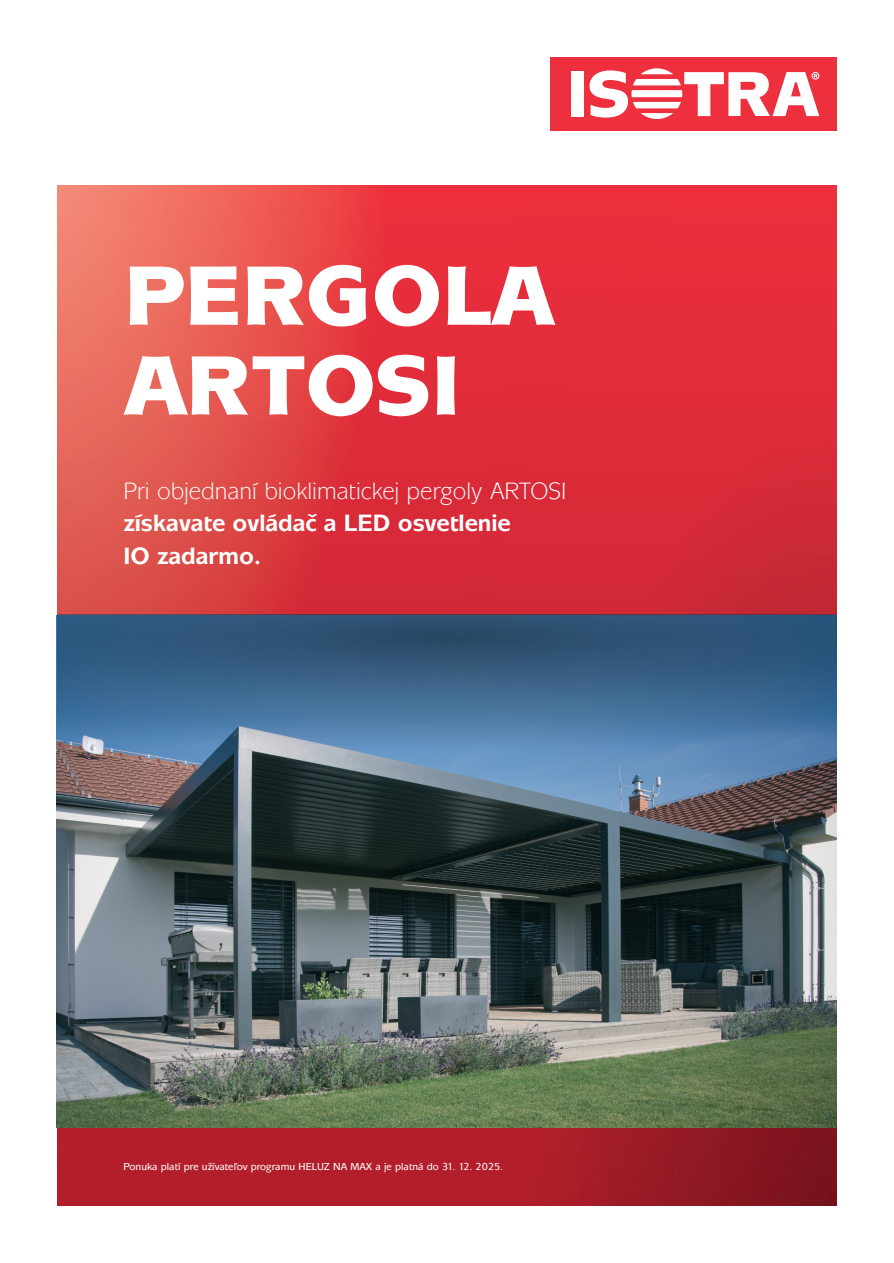
<style>
.page{position:relative;width:894px;height:1263px;background:#fff}
.page>*{position:absolute;margin:0;border:0;box-sizing:border-box;transform-origin:0 0}
.t1{font:900 87.15px/89.8px "Mixage Itc TOT";letter-spacing:.015em;color:#fff}
.t2{font:700 24.6px/32.2px "Mixage Itc TOT";color:#fff}
.t3{font:24.6px "Mixage Itc TOT";color:#fff}
.t4{font:500 10.5px "Mixage Itc TOT";color:#fff}
</style>
<div class="page">
<div style="left:57px;top:186px;width:779px;height:1020px;background:#b31e2b"></div>
<img style="left:412px;top:186px;width:424px;height:1020px">
<img style="left:57px;top:186px;width:463px;height:429px">
<div style="left:550px;top:57px;width:286px;height:73px;background:#ee2f3e"></div>
<div style="left:571px;top:71px;width:12px;height:46px;background:#fff"></div>
<svg style="left:589px;top:68px;width:230px;height:51px"></svg>
<img style="left:56px;top:615px;width:780px;height:512px">
<img style="left:57px;top:615px;width:779px;height:158px">
<h1 class="t1" style="left:125px;top:260px;width:429px">PERGOLA<br>ARTOSI</h1>
<h2 class="t3" style="left:123px;top:483px;width:444px">Pri objednaní bioklimatickej pergoly ARTOSI</h2>
<h2 class="t2" style="left:123px;top:510px;width:389px">získavate ovládač a LED osvetlenie<br>IO zadarmo.</h2>
<p class="t4" style="left:123px;top:1163px;width:381px">Ponuka platí pre užívateľov programu HELUZ NA MAX a je platná do 31. 12. 2025.</p>
</div>
